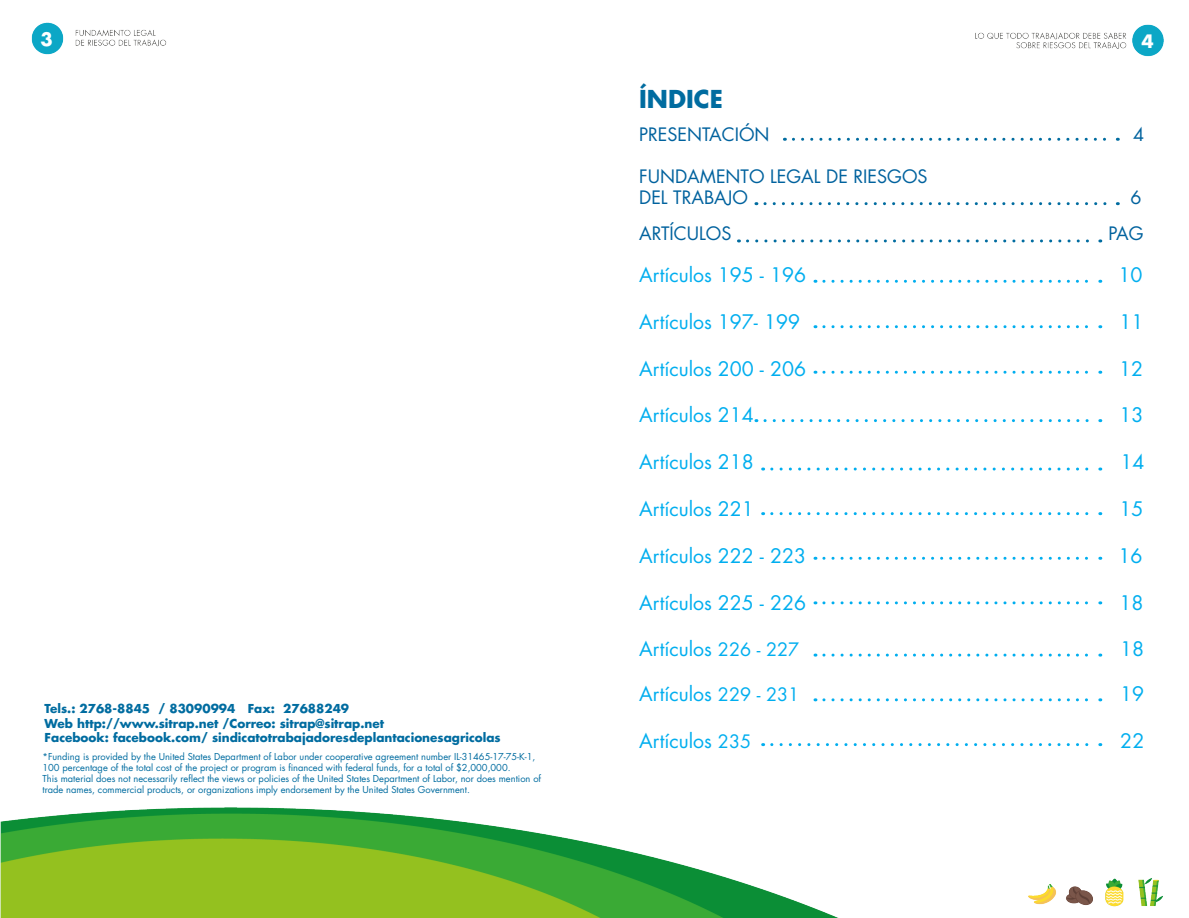
<style>
.page{position:relative;width:1189px;height:918px;background:#fff}
.page>*{position:absolute;margin:0;border:0;box-sizing:border-box;transform-origin:0 0}
.t1{font:700 24px "Futura LT";color:#006ca0}
.t2{font:19.5px "Futura LT";color:#00aeef}
.Corridos{font:18px/21px "Futura LT";color:#00629e}
.t3{font:700 18px "Futura";color:#fff}
.t4{font:700 12px/14.4px "Futura LT";color:#006ca0}
.t5{font:9.3px/11.1px "Futura LT";color:#006ca0}
.s1{font-size:18px}
</style>
<div class="page">
<img style="left:0;top:22px;width:1164px;height:896px">
<svg style="left:793px;top:138px;width:325px;height:3px"></svg>
<svg style="left:765px;top:202px;width:353px;height:3px"></svg>
<svg style="left:747px;top:239px;width:354px;height:3px"></svg>
<svg style="left:824px;top:280px;width:277px;height:3px"></svg>
<svg style="left:824px;top:325px;width:277px;height:3px"></svg>
<svg style="left:824px;top:557px;width:277px;height:3px"></svg>
<svg style="left:824px;top:601px;width:277px;height:3px"></svg>
<svg style="left:824px;top:654px;width:277px;height:3px"></svg>
<svg style="left:824px;top:698px;width:277px;height:3px"></svg>
<svg style="left:824px;top:371px;width:277px;height:3px"></svg>
<svg style="left:772px;top:512px;width:329px;height:3px"></svg>
<svg style="left:772px;top:743px;width:329px;height:3px"></svg>
<svg style="left:772px;top:468px;width:329px;height:3px"></svg>
<svg style="left:765px;top:419px;width:336px;height:3px"></svg>
<p class="t3" style="left:41px;top:28px;width:14px">3</p>
<p class="t3" style="left:1141px;top:30px;width:14px">4</p>
<p class="t1" style="left:639px;top:84px;width:85px">ÍNDICE</p>
<p class="Corridos" style="left:639px;top:124px;width:132px">PRESENTACIÓN</p>
<p class="Corridos" style="left:1133px;top:124px;width:13px">4</p>
<p class="Corridos" style="left:639px;top:166px;width:290px">FUNDAMENTO LEGAL DE RIESGOS<br>DEL TRABAJO</p>
<p class="Corridos" style="left:1131px;top:187px;width:13px">6</p>
<p class="t4" style="left:45px;top:701px;width:458px">Tels.: 2768-8845 / 83090994 Fax: 27688249<br>Web http://www.sitrap.net /Correo: sitrap@sitrap.net<br>Facebook: facebook.com/ sindicatotrabajadoresdeplantacionesagricolas</p>
<p class="t5" style="left:43px;top:751px;width:500px">*Funding is provided by the United States Department of Labor under cooperative agreement number IL-31465-17-75-K-1, 100 percentage of the total cost of the project or program is financed with federal funds, for a total of $2,000,000.<br>This material does not necessarily reflect the views or policies of the United States Department of Labor, nor does mention of trade names, commercial products, or organizations imply endorsement by the United States Government.</p>
<p class="Corridos" style="left:639px;top:223px;width:94px">ARTÍCULOS</p>
<p class="Corridos" style="left:1108px;top:223px;width:36px">PAG</p>
<p class="t2" style="left:639px;top:262px;width:168px">Artículos 195 - 196</p>
<p class="t2" style="left:1118px;top:262px;width:26px">10</p>
<p class="t2" style="left:639px;top:309px;width:162px">Artículos 197- 199</p>
<p class="t2" style="left:1119px;top:309px;width:26px">11</p>
<p class="t2" style="left:639px;top:356px;width:168px">Artículos 200 - 206</p>
<p class="t2" style="left:1119px;top:356px;width:26px">12</p>
<p class="t2" style="left:639px;top:403px;width:116px">Artículos 214</p>
<p class="t2" style="left:1119px;top:403px;width:26px">13</p>
<p class="t2" style="left:639px;top:450px;width:116px">Artículos 218</p>
<p class="t2" style="left:1120px;top:450px;width:26px">14</p>
<p class="t2" style="left:639px;top:496px;width:116px">Artículos 221</p>
<p class="t2" style="left:1119px;top:496px;width:26px">15</p>
<p class="t2" style="left:639px;top:543px;width:168px">Artículos 222 - 223</p>
<p class="t2" style="left:1118px;top:543px;width:26px">16</p>
<p class="t2" style="left:639px;top:590px;width:168px">Artículos 225 - 226</p>
<p class="t2" style="left:1119px;top:590px;width:26px">18</p>
<p class="t2" style="left:639px;top:637px;width:162px">Artículos <span class="s1">226 - 227</span></p>
<p class="t2" style="left:1120px;top:637px;width:26px">18</p>
<p class="t2" style="left:639px;top:682px;width:162px">Artículos <span class="s1">229 - 231</span></p>
<p class="t2" style="left:1120px;top:682px;width:26px">19</p>
<p class="t2" style="left:639px;top:729px;width:114px">Artículos <span class="s1">235</span></p>
<p class="t2" style="left:1120px;top:729px;width:26px">22</p>
</div>
